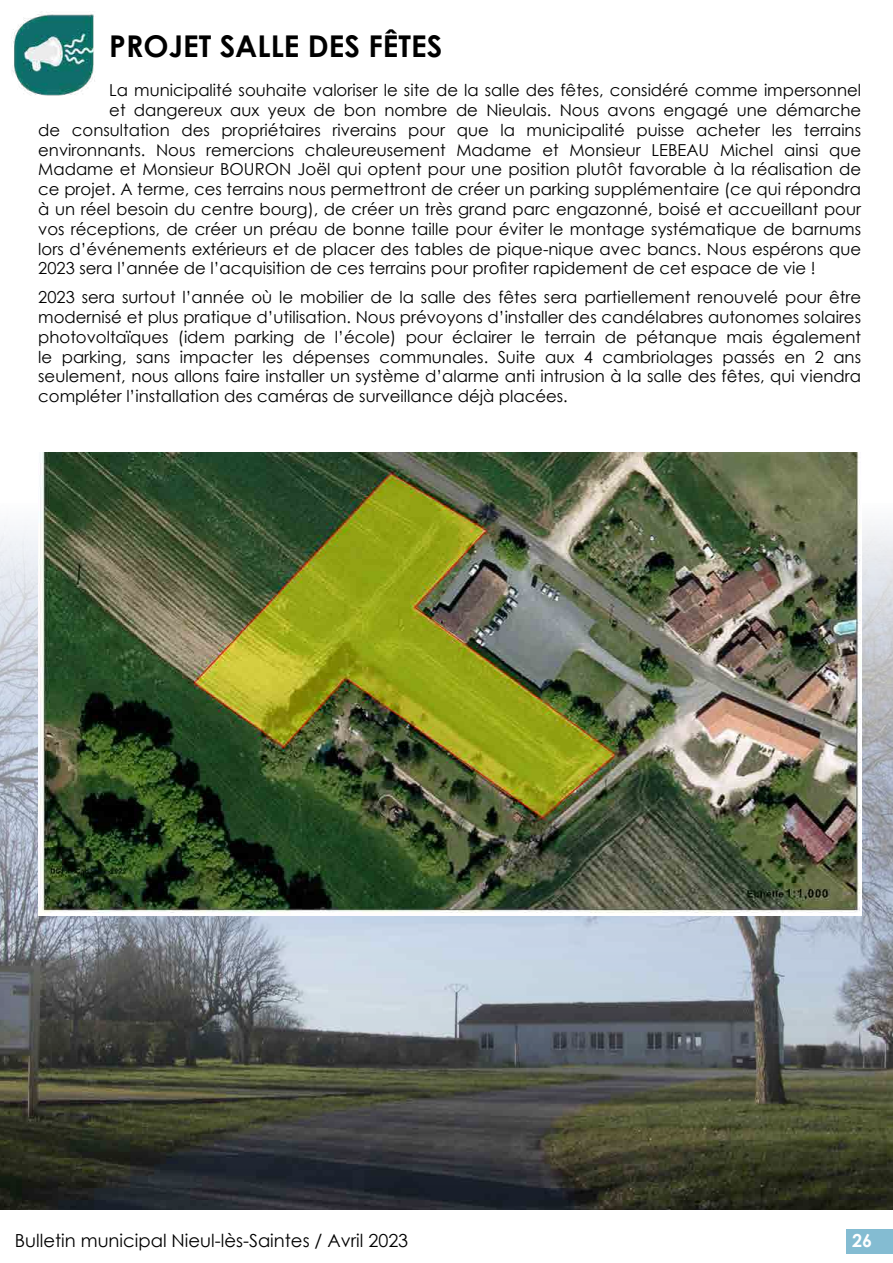
<style>
.page{position:relative;width:893px;height:1263px;background:#fff}
.page>*{position:absolute;margin:0;border:0;box-sizing:border-box;transform-origin:0 0}
.t1{font:700 30px "Century Gothic";color:#000}
.t2{font:18px "Century Gothic";color:#000}
.t3{font:700 18px "Century Gothic";color:#fff}
.t4{font:16.5px/19.8px "Century Gothic";color:#000;text-align:justify}
</style>
<div class="page">
<img style="left:0;top:525px;width:893px;height:685px">
<img style="left:11px;top:11px;width:84px;height:85px">
<div style="left:846px;top:1229px;width:47px;height:24px;background:#84bcd2"></div>
<img style="left:38px;top:453px;width:823px;height:463px">
<h1 class="t1" style="left:109px;top:23px;width:334px">PROJET SALLE DES FÊTES</h1>
<p class="t4" style="left:109px;top:80px;width:753px">La municipalité souhaite valoriser le site de la salle des fêtes, considéré comme impersonnel</p>
<p class="t4" style="left:109px;top:100px;width:753px">et dangereux aux yeux de bon nombre de Nieulais. Nous avons engagé une démarche</p>
<p class="t4" style="left:38px;top:120px;width:824px">de consultation des propriétaires riverains pour que la municipalité puisse acheter les terrains</p>
<p class="t4" style="left:38px;top:139px;width:824px">environnants. Nous remercions chaleureusement Madame et Monsieur LEBEAU Michel ainsi que</p>
<p class="t4" style="left:38px;top:159px;width:824px">Madame et Monsieur BOURON Joël qui optent pour une position plutôt favorable à la réalisation de</p>
<p class="t4" style="left:38px;top:179px;width:824px">ce projet. A terme, ces terrains nous permettront de créer un parking supplémentaire (ce qui répondra</p>
<p class="t4" style="left:38px;top:199px;width:824px">à un réel besoin du centre bourg), de créer un très grand parc engazonné, boisé et accueillant pour</p>
<p class="t4" style="left:38px;top:219px;width:824px">vos réceptions, de créer un préau de bonne taille pour éviter le montage systématique de barnums</p>
<p class="t4" style="left:38px;top:238px;width:824px">lors d’événements extérieurs et de placer des tables de pique-nique avec bancs. Nous espérons que</p>
<p class="t4" style="left:38px;top:258px;width:779px">2023 sera l’année de l’acquisition de ces terrains pour profiter rapidement de cet espace de vie !</p>
<p class="t4" style="left:38px;top:287px;width:824px">2023 sera surtout l’année où le mobilier de la salle des fêtes sera partiellement renouvelé pour être modernisé et plus pratique d’utilisation. Nous prévoyons d’installer des candélabres autonomes solaires photovoltaïques (idem parking de l’école) pour éclairer le terrain de pétanque mais également le parking, sans impacter les dépenses communales. Suite aux 4 cambriolages passés en 2 ans seulement, nous allons faire installer un système d’alarme anti intrusion à la salle des fêtes, qui viendra compléter l’installation des caméras de surveillance déjà placées.</p>
<p class="t2" style="left:15px;top:1228px;width:395px">Bulletin municipal Nieul-lès-Saintes / Avril 2023</p>
<p class="t3" style="left:852px;top:1227px;width:22px">26</p>
</div>
